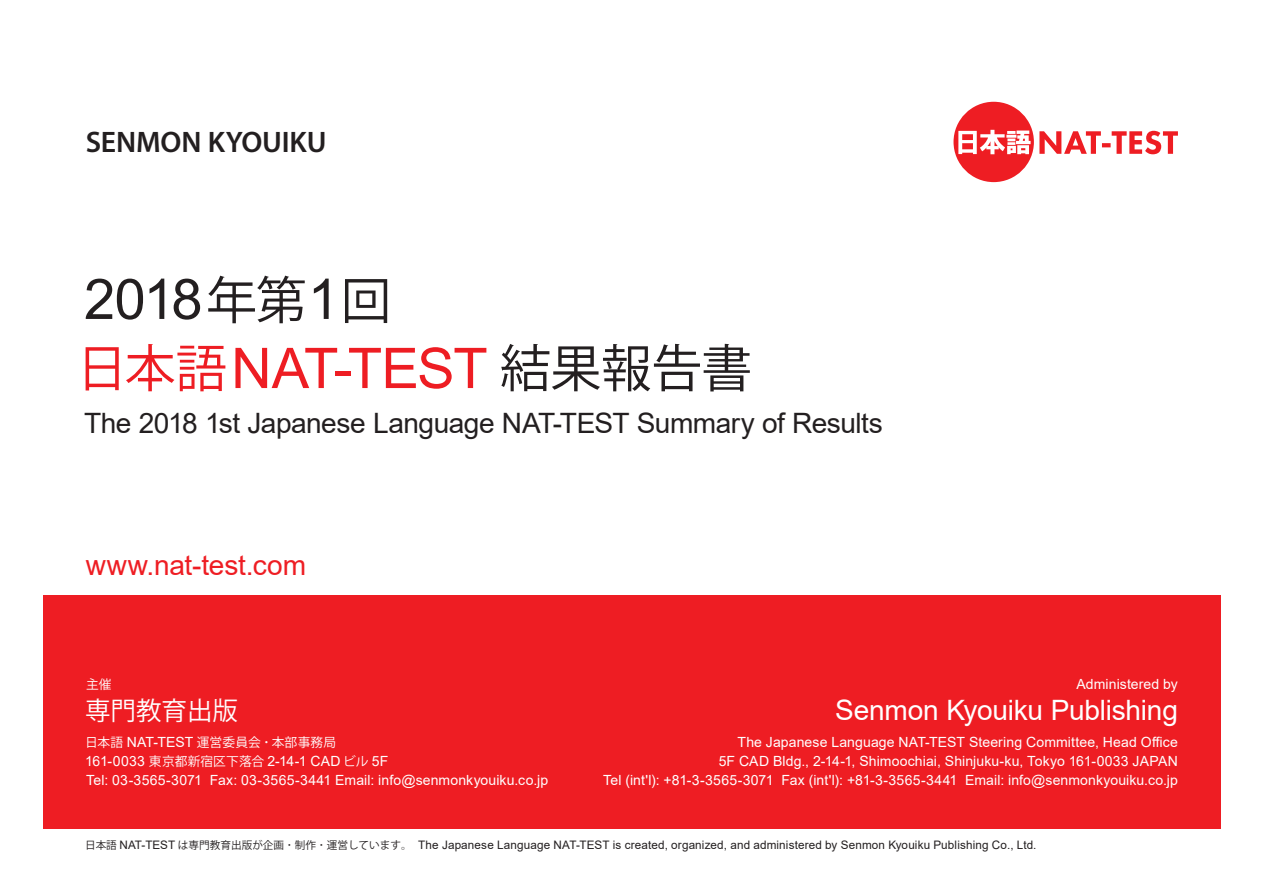
<style>
.page{position:relative;width:1263px;height:893px;background:#fff}
.page>*{position:absolute;margin:0;border:0;box-sizing:border-box;transform-origin:0 0}
.t1{font:51px/69.2px "Koz Go Pr 6 N";color:#231f20}
.t2{font:600 29.7px "Myriad Pro";letter-spacing:-.005em;color:#231f20}
.t3{font:28.05px "Arial";letter-spacing:-.02em;color:#231f20}
.t4{font:28.05px "Arial";letter-spacing:-.01em;color:#fff}
.t5{font:28.05px "Arial";letter-spacing:-.005em;color:#ee1d23}
.t6{font:25.5px "Koz Go Pr 6 N";color:#fff}
.t7{font:14.1px/19.2px "Arial";letter-spacing:.005em;color:#fff}
.t8{font:12.75px "Koz Go Pr 6 N";letter-spacing:.005em;color:#fff}
.t9{font:11.7px "Arial";letter-spacing:.01em;color:#231f20}
.s1{font-family:"Arial";font-size:56.1px}
.s2{color:#ee1d23}
.s3{font-family:"Arial";font-size:56.1px;color:#ee1d23}
.s4{font-family:"Arial";font-size:14.1px}
.s5{font-weight:200}
.s6{font-family:"Koz Go Pr 6 N";font-size:12.75px}
.s7{font-family:"Koz Go Pr 6 N";font-size:10.65px}
.s8{font-family:"Koz Go Pr 6 N";font-weight:200;font-size:10.65px}
</style>
<div class="page">
<div style="left:43px;top:595px;width:1177px;height:234px;background:#ee1d23"></div>
<div style="left:953px;top:102px;width:81px;height:80px;background:#ee1d23;border-radius:50%"></div>
<svg style="left:958px;top:130px;width:72px;height:24px"></svg>
<svg style="left:1039px;top:131px;width:139px;height:23px"></svg>
<h2 class="t2" style="left:86px;top:124px;width:242px">SENMON KYOUIKU</h2>
<h1 class="t1" style="left:76px;top:267px;width:677px"><span class="s1">2018</span>年第<span class="s1">1</span>回<br><span class="s2">日本語</span><span class="s3">NAT-TEST</span> 結果報告書</h1>
<h3 class="t3" style="left:84px;top:403px;width:800px">The 2018 1st Japanese Language NAT-TEST Summary of Results</h3>
<h3 class="t5" style="left:86px;top:546px;width:222px">www.nat-test.com</h3>
<p class="t8" style="left:86px;top:678px;width:27px">主催</p>
<h3 class="t6" style="left:85px;top:696px;width:155px">専門教育出版</h3>
<p class="t8" style="left:85px;top:735px;width:253px">日本語 <span class="s4">NAT-TEST</span> 運営委員会<span class="s5">・</span>本部事務局</p>
<p class="t7" style="left:85px;top:751px;width:465px">161-0033 <span class="s6">東京都新宿区下落合</span> 2-14-1 CAD <span class="s6">ビル</span> 5F<br>Tel: 03-3565-3071 Fax: 03-3565-3441 Email: info@senmonkyouiku.co.jp</p>
<p class="t7" style="left:1076px;top:675px;width:103px">Administered by</p>
<h3 class="t4" style="left:835px;top:691px;width:344px">Senmon Kyouiku Publishing</h3>
<p class="t7" style="left:603px;top:732px;width:576px;text-align:right">The Japanese Language NAT-TEST Steering Committee, Head Office<br>5F CAD Bldg., 2-14-1, Shimoochiai, Shinjuku-ku, Tokyo 161-0033 JAPAN<br>Tel (int'l): +81-3-3565-3071 Fax (int'l): +81-3-3565-3441 Email: info@senmonkyouiku.co.jp</p>
<p class="t9" style="left:85px;top:837px;width:953px"><span class="s7">日本語</span> NAT-TEST <span class="s7">は専門教育出版が企画</span><span class="s8">・</span><span class="s7">制作</span><span class="s8">・</span><span class="s7">運営しています</span><span class="s8">。</span> The Japanese Language NAT-TEST is created, organized, and administered by Senmon Kyouiku Publishing Co., Ltd.</p>
</div>
